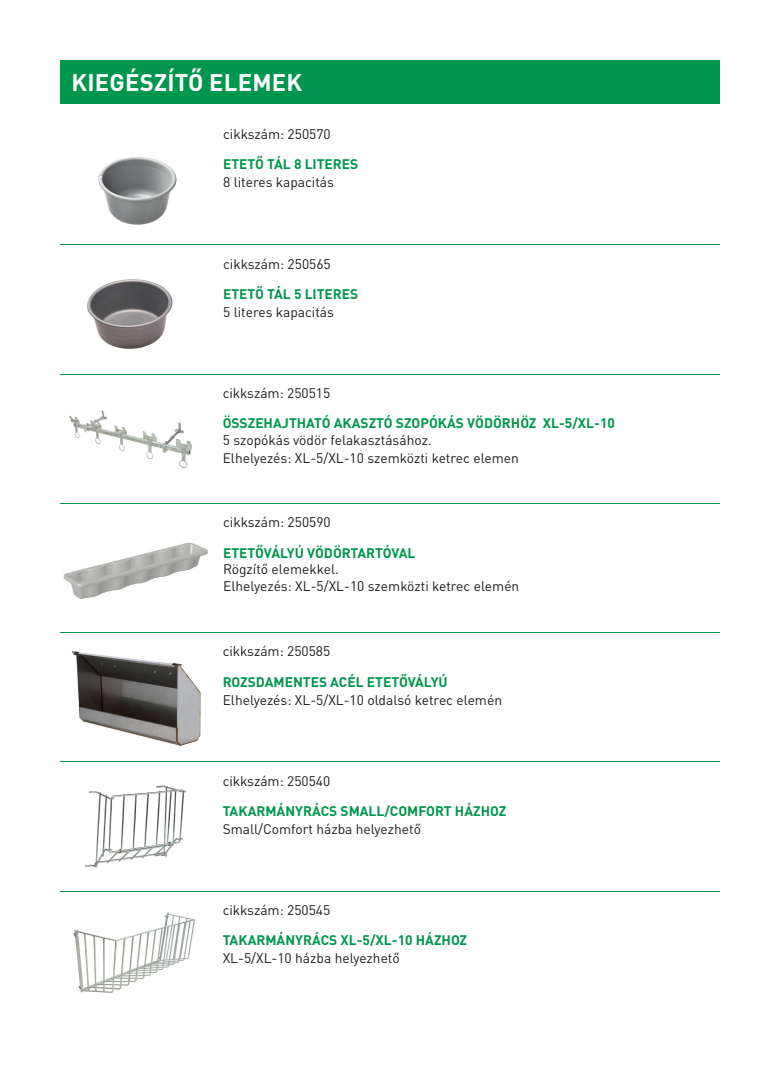
<style>
.page{position:relative;width:780px;height:1088px;background:#fff}
.page>*{position:absolute;margin:0;border:0;box-sizing:border-box;transform-origin:0 0}
.t1{font:700 23.75px "DIN Pro";letter-spacing:.01em;color:#fff}
.t2{font:13.75px/18px "DIN Pro";color:#1d1d1b}
.t3{font:700 13.75px "DIN Pro";color:#00964d}
</style>
<div class="page">
<div style="left:61px;top:60px;width:659px;height:44px;background:#00964d"></div>
<img style="left:87px;top:279px;width:86px;height:70px">
<img style="left:98px;top:157px;width:79px;height:68px">
<img style="left:85px;top:785px;width:101px;height:83px">
<img style="left:73px;top:912px;width:122px;height:81px">
<img style="left:69px;top:410px;width:123px;height:58px">
<img style="left:63px;top:542px;width:145px;height:57px">
<img style="left:71px;top:651px;width:130px;height:95px">
<hr style="left:60px;top:245px;width:659px;height:1px;background:#00974c">
<hr style="left:60px;top:374px;width:659px;height:1px;background:#00974c">
<hr style="left:60px;top:503px;width:659px;height:1px;background:#00974c">
<hr style="left:60px;top:632px;width:659px;height:1px;background:#00974c">
<hr style="left:60px;top:761px;width:659px;height:1px;background:#00974c">
<hr style="left:60px;top:891px;width:659px;height:1px;background:#00974c">
<h1 class="t1" style="left:71px;top:63px;width:232px">KIEGÉSZÍTŐ ELEMEK</h1>
<p class="t2" style="left:223px;top:124px;width:109px">cikkszám: 250570</p>
<p class="t3" style="left:223px;top:153px;width:137px">ETETŐ TÁL 8 LITERES</p>
<p class="t2" style="left:223px;top:172px;width:112px">8 literes kapacitás</p>
<p class="t2" style="left:223px;top:253px;width:109px">cikkszám: 250565</p>
<p class="t3" style="left:223px;top:283px;width:137px">ETETŐ TÁL 5 LITERES</p>
<p class="t2" style="left:223px;top:302px;width:112px">5 literes kapacitás</p>
<p class="t2" style="left:223px;top:383px;width:109px">cikkszám: 250515</p>
<p class="t3" style="left:223px;top:412px;width:394px">ÖSSZEHAJTHATÓ AKASZTÓ SZOPÓKÁS VÖDÖRHÖZ XL-5/XL-10</p>
<p class="t2" style="left:223px;top:429px;width:298px">5 szopókás vödör felakasztásához.<br>Elhelyezés: XL-5/XL-10 szemközti ketrec elemen</p>
<p class="t2" style="left:223px;top:512px;width:109px">cikkszám: 250590</p>
<p class="t3" style="left:223px;top:541px;width:194px">ETETŐVÁLYÚ VÖDÖRTARTÓVAL</p>
<p class="t2" style="left:223px;top:559px;width:298px;line-height:16.5px">Rögzítő elemekkel.<br>Elhelyezés: XL-5/XL-10 szemközti ketrec elemén</p>
<p class="t2" style="left:223px;top:641px;width:109px">cikkszám: 250585</p>
<p class="t3" style="left:223px;top:670px;width:226px">ROZSDAMENTES ACÉL ETETŐVÁLYÚ</p>
<p class="t2" style="left:223px;top:689px;width:281px">Elhelyezés: XL-5/XL-10 oldalsó ketrec elemén</p>
<p class="t2" style="left:223px;top:770px;width:109px">cikkszám: 250540</p>
<p class="t3" style="left:223px;top:800px;width:285px">TAKARMÁNYRÁCS SMALL/COMFORT HÁZHOZ</p>
<p class="t2" style="left:223px;top:819px;width:200px">Small/Comfort házba helyezhető</p>
<p class="t2" style="left:223px;top:900px;width:109px">cikkszám: 250545</p>
<p class="t3" style="left:223px;top:929px;width:246px">TAKARMÁNYRÁCS XL-5/XL-10 HÁZHOZ</p>
<p class="t2" style="left:223px;top:948px;width:178px">XL-5/XL-10 házba helyezhető</p>
</div>
